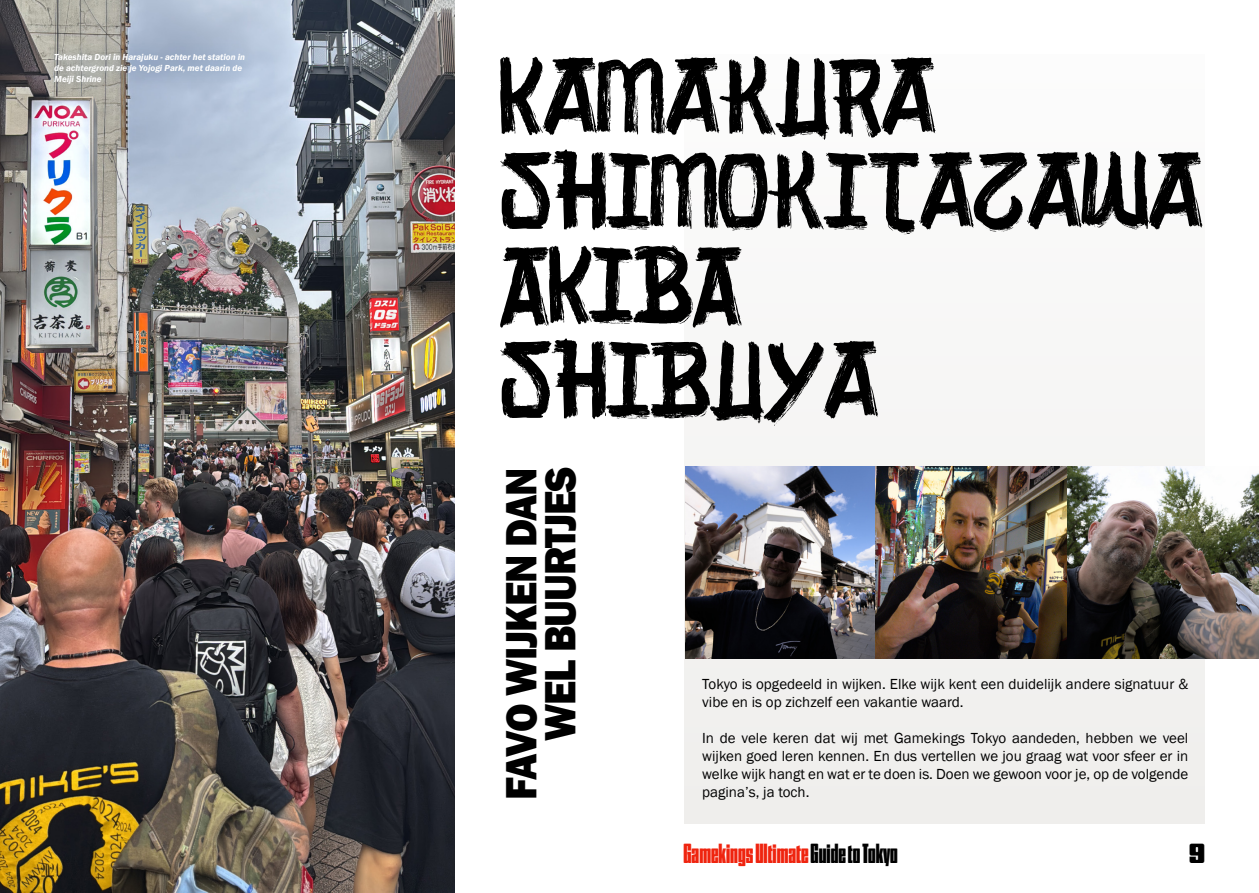
<style>
.page{position:relative;width:1259px;height:893px;background:#fff}
.page>*{position:absolute;margin:0;border:0;box-sizing:border-box;transform-origin:0 0}
.t1{font:108px/94.5px "Shakuro Brush";letter-spacing:-.08em;color:#000}
.t2{font:800 45px/39px "Franklin Gothic";letter-spacing:-.03em;color:#000;text-align:right;scale:.92 1}
.t3{font:27px "Nickel Gothic Variable";color:#ef240f}
.t4{font:27px "Nickel Gothic Variable";color:#000}
.t5{font:15px/18px "Franklin Gothic";color:#000}
.t6{font:italic 600 9px/10.8px "Franklin Gothic";color:#fff}
.s1{color:#000}
</style>
<div class="page">
<img style="left:0;top:0;width:454px;height:893px">
<div style="left:684px;top:54px;width:521px;height:770px;background:#f7f7f6"></div>
<img style="left:685px;top:466px;width:190px;height:192px">
<img style="left:875px;top:466px;width:384px;height:192px">
<div style="left:41px;top:41px;width:217px;height:56px;background:#215e9e;opacity:.28"></div>
<p class="t6" style="left:54px;top:52px;width:192px">Takeshita Dori in Harajuku - achter het station in de achtergrond zie je Yojogi Park, met daarin de<br>Meiji Shrine</p>
<h1 class="t1" style="left:496px;top:54px;width:712px">KAMAKURA<br>SHIMOKITAZAWA<br>AKIBA<br>SHIBUYA</h1>
<h2 class="t2" style="left:502px;top:800px;width:364px;rotate:-90deg">FAVO WIJKEN DAN<br>WEL BUURTJES</h2>
<p class="t5" style="left:702px;top:675px;width:488px">Tokyo is opgedeeld in wijken. Elke wijk kent een duidelijk andere signatuur &amp; vibe en is op zichzelf een vakantie waard.</p>
<p class="t5" style="left:702px;top:729px;width:488px;text-align:justify">In de vele keren dat wij met Gamekings Tokyo aandeden, hebben we veel wijken goed leren kennen. En dus vertellen we jou graag wat voor sfeer er in welke wijk hangt en wat er te doen is. Doen we gewoon voor je, op de volgende pagina’s, ja toch.</p>
<h3 class="t3" style="left:683px;top:830px;width:216px">Gamekings Ultimate <span class="s1">Guide to Tokyo</span></h3>
<h3 class="t4" style="left:1189px;top:830px;width:17px">9</h3>
</div>
